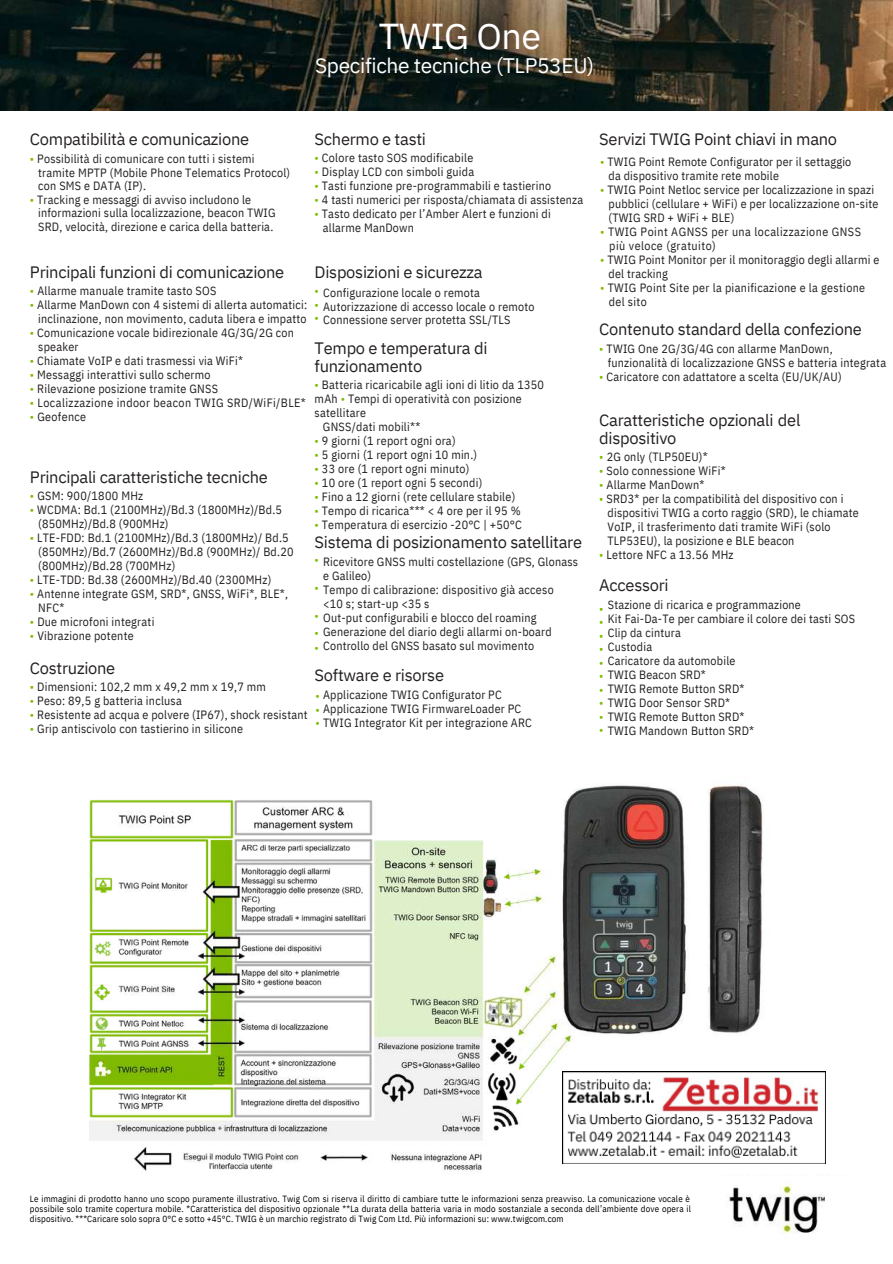
<style>
.page{position:relative;width:893px;height:1264px;background:#fff}
.page>*{position:absolute;margin:0;border:0;box-sizing:border-box;transform-origin:0 0}
.t1{font:36px "IBM Plex Sans";letter-spacing:-.015em;color:#fff}
.t2{font:21px "IBM Plex Sans";letter-spacing:-.015em;color:#fff}
.t3{font:16.5px/18px "IBM Plex Sans";letter-spacing:-.015em;color:#231f20}
.t4{font:12px/14px "IBM Plex Sans Cond";letter-spacing:.02em;color:#231f20}
.t5{font:12px/14px "IBM Plex Sans Cond";letter-spacing:.04em;color:#231f20}
.t6{font:12px/13.5px "IBM Plex Sans Cond";color:#7fba00;text-align:justify}
.t7{font:9px/10.1px "IBM Plex Sans Cond";letter-spacing:.02em;color:#000;text-align:justify}
.s1{color:#7fba00}
</style>
<div class="page">
<img style="left:89px;top:785px;width:674px;height:388px">
<img style="left:0;top:0;width:892px;height:110px">
<img style="left:700px;top:1163px;width:130px;height:71px">
<img style="left:721px;top:1173px;width:109px;height:2px">
<div style="left:705px;top:1042px;width:183px;height:131px;background:#fff"></div>
<img style="left:562px;top:1071px;width:263px;height:92px">
<h3 class="t3" style="left:30px;top:129px;width:221px">Compatibilità e comunicazione</h3>
<h1 class="t1" style="left:379px;top:12px;width:164px">TWIG One</h1>
<h2 class="t2" style="left:315px;top:51px;width:280px">Specifiche tecniche (TLP53EU)</h2>
<h3 class="t3" style="left:314px;top:129px;width:113px">Schermo e tasti</h3>
<h3 class="t3" style="left:599px;top:129px;width:239px">Servizi TWIG Point chiavi in mano</h3>
<p class="t4" style="left:38px;top:152px;width:253px;line-height:13.5px;text-indent:-8px"><span class="s1">•</span> Possibilità di comunicare con tutti i sistemi tramite MPTP (Mobile Phone Telematics Protocol) con SMS e DATA (IP).</p>
<p class="t4" style="left:38px;top:192px;width:239px;line-height:13.5px;text-indent:-8px"><span class="s1">•</span> Tracking e messaggi di avviso includono le informazioni sulla localizzazione, beacon TWIG<br>SRD, velocità, direzione e carica della batteria.</p>
<p class="t4" style="left:314px;top:150px;width:160px"><span class="s1">•</span> Colore tasto SOS modificabile</p>
<p class="t4" style="left:314px;top:164px;width:161px"><span class="s1">•</span> Display LCD con simboli guida</p>
<p class="t4" style="left:314px;top:178px;width:238px"><span class="s1">•</span> Tasti funzione pre-programmabili e tastierino</p>
<p class="t4" style="left:314px;top:192px;width:270px"><span class="s1">•</span> 4 tasti numerici per risposta/chiamata di assistenza</p>
<p class="t4" style="left:323px;top:206px;width:229px;text-indent:-8px"><span class="s1">•</span> Tasto dedicato per l’Amber Alert e funzioni di allarme ManDown</p>
<h3 class="t3" style="left:30px;top:263px;width:256px">Principali funzioni di comunicazione</h3>
<p class="t4" style="left:30px;top:284px;width:188px"><span class="s1">•</span> Allarme manuale tramite tasto SOS</p>
<p class="t4" style="left:30px;top:298px;width:278px;text-align:right"><span class="s1">•</span> Allarme ManDown con 4 sistemi di allerta automatici: inclinazione, non movimento, caduta libera e impatto</p>
<p class="t4" style="left:38px;top:326px;width:257px;text-indent:-8px"><span class="s1">•</span> Comunicazione vocale bidirezionale 4G/3G/2G con speaker</p>
<p class="t4" style="left:30px;top:353px;width:214px"><span class="s1">•</span> Chiamate VoIP e dati trasmessi via WiFi*</p>
<p class="t4" style="left:30px;top:367px;width:182px"><span class="s1">•</span> Messaggi interattivi sullo schermo</p>
<p class="t4" style="left:30px;top:381px;width:189px"><span class="s1">•</span> Rilevazione posizione tramite GNSS</p>
<p class="t4" style="left:30px;top:395px;width:277px"><span class="s1">•</span> Localizzazione indoor beacon TWIG SRD/WiFi/BLE*</p>
<p class="t4" style="left:30px;top:409px;width:58px"><span class="s1">•</span> Geofence</p>
<h3 class="t3" style="left:30px;top:468px;width:239px">Principali caratteristiche tecniche</h3>
<p class="t4" style="left:30px;top:489px;width:115px"><span class="s1">•</span> GSM: 900/1800 MHz</p>
<p class="t4" style="left:38px;top:503px;width:245px;text-indent:-8px"><span class="s1">•</span> WCDMA: Bd.1 (2100MHz)/Bd.3 (1800MHz)/Bd.5 (850MHz)/Bd.8 (900MHz)</p>
<p class="t4" style="left:38px;top:531px;width:257px;text-indent:-8px"><span class="s1">•</span> LTE-FDD: Bd.1 (2100MHz)/Bd.3 (1800MHz)/ Bd.5 (850MHz)/Bd.7 (2600MHz)/Bd.8 (900MHz)/ Bd.20 (800MHz)/Bd.28 (700MHz)</p>
<p class="t4" style="left:30px;top:573px;width:243px"><span class="s1">•</span> LTE-TDD: Bd.38 (2600MHz)/Bd.40 (2300MHz)</p>
<p class="t4" style="left:38px;top:587px;width:251px;text-indent:-8px"><span class="s1">•</span> Antenne integrate GSM, SRD*, GNSS, WiFi*, BLE*,<br>NFC*</p>
<p class="t4" style="left:30px;top:614px;width:126px"><span class="s1">•</span> Due microfoni integrati</p>
<p class="t4" style="left:30px;top:628px;width:105px"><span class="s1">•</span> Vibrazione potente</p>
<h3 class="t3" style="left:314px;top:263px;width:169px">Disposizioni e sicurezza</h3>
<p class="t4" style="left:323px;top:286px;width:213px;line-height:13.5px">Configurazione locale o remota<br>Autorizzazione di accesso locale o remoto<br>Connessione server protetta SSL/TLS</p>
<p class="t6" style="left:314px;top:284px;width:6px">• • •</p>
<h3 class="t3" style="left:314px;top:338px;width:174px">Tempo e temperatura di funzionamento</h3>
<p class="t4" style="left:314px;top:377px;width:231px"><span class="s1">•</span> Batteria ricaricabile agli ioni di litio da 1350</p>
<p class="t4" style="left:314px;top:391px;width:209px">mAh <span class="s1">•</span> Tempi di operatività con posizione</p>
<p class="t4" style="left:314px;top:405px;width:53px">satellitare</p>
<p class="t4" style="left:323px;top:419px;width:99px">GNSS/dati mobili**</p>
<p class="t4" style="left:314px;top:433px;width:142px"><span class="s1">•</span> 9 giorni (1 report ogni ora)</p>
<p class="t4" style="left:314px;top:447px;width:164px"><span class="s1">•</span> 5 giorni (1 report ogni 10 min.)</p>
<p class="t4" style="left:314px;top:461px;width:156px"><span class="s1">•</span> 33 ore (1 report ogni minuto)</p>
<p class="t4" style="left:314px;top:475px;width:169px"><span class="s1">•</span> 10 ore (1 report ogni 5 secondi)</p>
<p class="t4" style="left:314px;top:489px;width:202px"><span class="s1">•</span> Fino a 12 giorni (rete cellulare stabile)</p>
<p class="t4" style="left:314px;top:503px;width:208px"><span class="s1">•</span> Tempo di ricarica*** &lt; 4 ore per il 95 %</p>
<p class="t4" style="left:314px;top:517px;width:209px"><span class="s1">•</span> Temperatura di esercizio -20°C | +50°C</p>
<p class="t4" style="left:323px;top:554px;width:256px">Ricevitore GNSS multi costellazione (GPS, Glonass e Galileo)<br>Tempo di calibrazione: dispositivo già acceso<br>&lt;10 s; start-up &lt;35 s<br>Out-put configurabili e blocco del roaming</p>
<p class="t4" style="left:323px;top:638px;width:212px">Controllo del GNSS basato sul movimento</p>
<h3 class="t3" style="left:314px;top:532px;width:269px">Sistema di posizionamento satellitare</h3>
<p class="t6" style="left:314px;top:552px;width:6px">•</p>
<p class="t6" style="left:314px;top:581px;width:6px">•</p>
<p class="t6" style="left:314px;top:609px;width:6px">•</p>
<p class="t4" style="left:314px;top:623px;width:238px;line-height:15.8px"><span class="s1">•</span> Generazione del diario degli allarmi on-board <span class="s1">•</span></p>
<h3 class="t3" style="left:30px;top:658px;width:87px">Costruzione</h3>
<p class="t4" style="left:30px;top:679px;width:237px"><span class="s1">•</span> Dimensioni: 102,2 mm x 49,2 mm x 19,7 mm</p>
<p class="t4" style="left:30px;top:693px;width:153px"><span class="s1">•</span> Peso: 89,5 g batteria inclusa</p>
<p class="t4" style="left:30px;top:707px;width:279px"><span class="s1">•</span> Resistente ad acqua e polvere (IP67), shock resistant</p>
<p class="t4" style="left:30px;top:721px;width:214px"><span class="s1">•</span> Grip antiscivolo con tastierino in silicone</p>
<h3 class="t3" style="left:314px;top:665px;width:131px">Software e risorse</h3>
<p class="t4" style="left:323px;top:687px;width:180px">Applicazione TWIG Configurator PC</p>
<p class="t4" style="left:315px;top:701px;width:207px"><span class="s1">•</span> Applicazione TWIG FirmwareLoader PC</p>
<p class="t4" style="left:315px;top:715px;width:218px"><span class="s1">•</span> TWIG Integrator Kit per integrazione ARC</p>
<p class="t6" style="left:315px;top:689px;width:6px">•</p>
<p class="t4" style="left:608px;top:154px;width:244px;text-indent:-8px"><span class="s1">•</span> TWIG Point Remote Configurator per il settaggio da dispositivo tramite rete mobile</p>
<p class="t4" style="left:608px;top:182px;width:271px;text-indent:-8px"><span class="s1">•</span> TWIG Point Netloc service per localizzazione in spazi pubblici (cellulare + WiFi) e per localizzazione on-site (TWIG SRD + WiFi + BLE)</p>
<p class="t5" style="left:609px;top:224px;width:253px;text-indent:-9px"><span class="s1">•</span> TWIG Point AGNSS per una localizzazione GNSS più veloce (gratuito)</p>
<p class="t4" style="left:608px;top:252px;width:272px;text-indent:-8px"><span class="s1">•</span> TWIG Point Monitor per il monitoraggio degli allarmi e del tracking</p>
<p class="t4" style="left:608px;top:280px;width:258px;text-indent:-9px"><span class="s1">•</span> TWIG Point Site per la pianificazione e la gestione del sito</p>
<h3 class="t3" style="left:599px;top:320px;width:264px">Contenuto standard della confezione</h3>
<p class="t4" style="left:607px;top:341px;width:280px;text-indent:-8px"><span class="s1">•</span> TWIG One 2G/3G/4G con allarme ManDown, funzionalità di localizzazione GNSS e batteria integrata</p>
<p class="t4" style="left:599px;top:369px;width:244px"><span class="s1">•</span> Caricatore con adattatore a scelta (EU/UK/AU)</p>
<h3 class="t3" style="left:599px;top:410px;width:203px">Caratteristiche opzionali del dispositivo</h3>
<p class="t4" style="left:599px;top:449px;width:110px"><span class="s1">•</span> 2G only (TLP50EU)*</p>
<p class="t4" style="left:599px;top:463px;width:128px"><span class="s1">•</span> Solo connessione WiFi*</p>
<p class="t4" style="left:599px;top:477px;width:107px"><span class="s1">•</span> Allarme ManDown*</p>
<p class="t4" style="left:607px;top:491px;width:253px;text-indent:-8px"><span class="s1">•</span> SRD3* per la compatibilità del dispositivo con i dispositivi TWIG a corto raggio (SRD), le chiamate VoIP, il trasferimento dati tramite WiFi (solo TLP53EU), la posizione e BLE beacon</p>
<p class="t4" style="left:599px;top:547px;width:136px"><span class="s1">•</span> Lettore NFC a 13.56 MHz</p>
<h3 class="t3" style="left:599px;top:576px;width:71px">Accessori</h3>
<p class="t4" style="left:607px;top:597px;width:249px">Stazione di ricarica e programmazione<br>Kit Fai-Da-Te per cambiare il colore dei tasti SOS<br>Clip da cintura<br>Custodia<br>Caricatore da automobile<br>TWIG Beacon SRD*</p>
<p class="t6" style="left:599px;top:601px;width:6px">• • • • • •</p>
<p class="t4" style="left:599px;top:681px;width:147px"><span class="s1">•</span> TWIG Remote Button SRD*</p>
<p class="t4" style="left:599px;top:695px;width:132px"><span class="s1">•</span> TWIG Door Sensor SRD*</p>
<p class="t4" style="left:599px;top:709px;width:147px"><span class="s1">•</span> TWIG Remote Button SRD*</p>
<p class="t4" style="left:599px;top:723px;width:156px"><span class="s1">•</span> TWIG Mandown Button SRD*</p>
<p class="t7" style="left:30px;top:1193px;width:662px">Le immagini di prodotto hanno uno scopo puramente illustrativo. Twig Com si riserva il diritto di cambiare tutte le informazioni senza preavviso. La comunicazione vocale è possibile solo tramite copertura mobile. *Caratteristica del dispositivo opzionale **La durata della batteria varia in modo sostanziale a seconda dell’ambiente dove opera il dispositivo. ***Caricare solo sopra 0°C e sotto +45°C. TWIG è un marchio registrato di Twig Com Ltd. Più informazioni su: www.twigcom.com</p>
</div>
